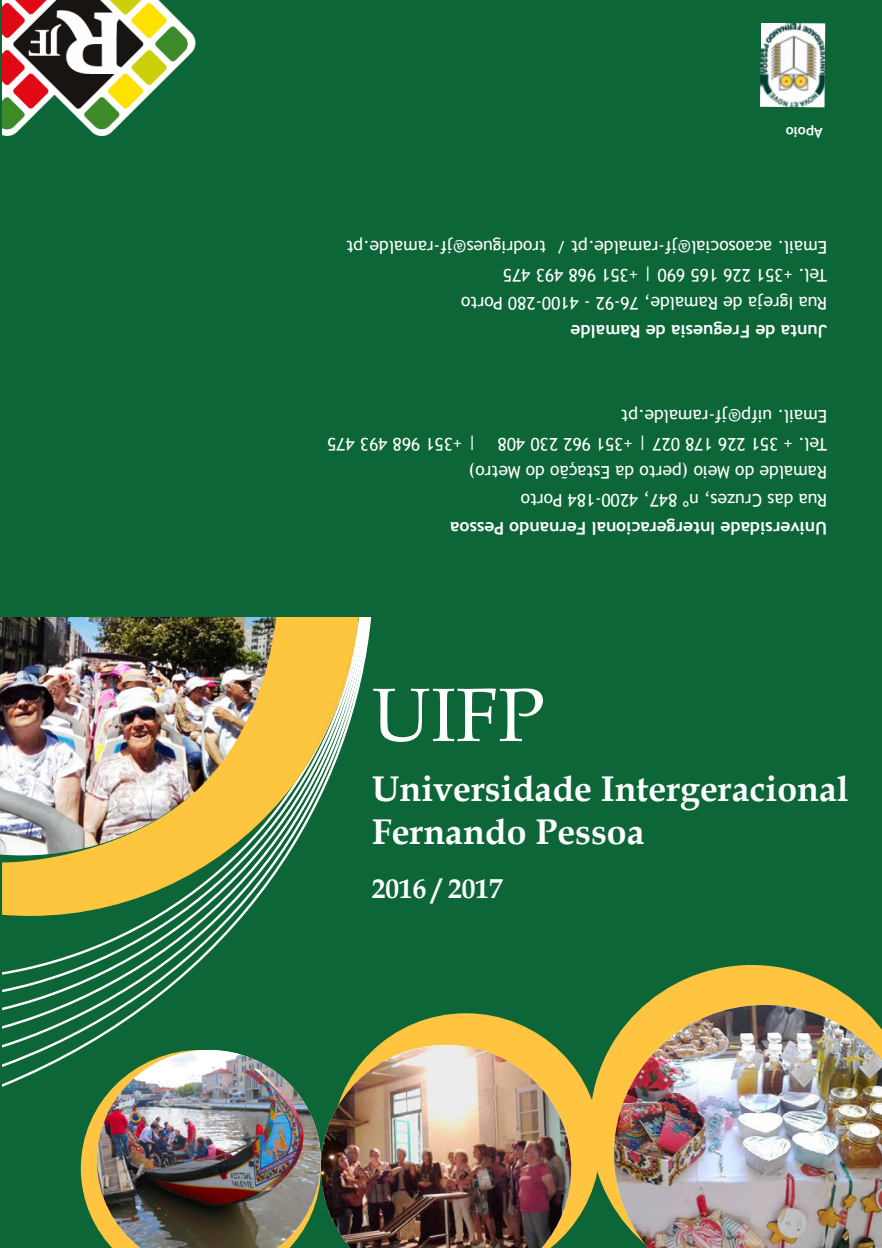
<style>
.page{position:relative;width:882px;height:1248px;background:#fff}
.page>*{position:absolute;margin:0;border:0;box-sizing:border-box;transform-origin:0 0}
.t1{font:75.6px "Book Antiqua";color:#fff}
.t2{font:700 35.7px "Book Antiqua";color:#fff}
.t3{font:700 27.3px "Book Antiqua";color:#fff}
.t4{font:17.5px "Trebuchet MS";color:#fff}
.t5{font:700 17.5px "Trebuchet MS";color:#fff}
.t6{font:700 14px "Trebuchet MS";letter-spacing:-.01em;color:#fff}
</style>
<div class="page">
<div style="left:0;top:617px;width:571px;height:630px;background:#0c6638"></div>
<svg style="left:2px;top:617px;width:370px;height:469px;background:#217349"></svg>
<img style="left:2px;top:617px;width:357px;height:299px">
<svg style="left:295px;top:623px;width:63px;height:159px;background:#d2be62"></svg>
<div style="left:571px;top:610px;width:311px;height:637px;background:#0c6638"></div>
<svg style="left:600px;top:965px;width:258px;height:243px;fill:#ffc440"></svg>
<img style="left:614px;top:1004px;width:268px;height:243px">
<svg style="left:332px;top:1013px;width:268px;height:215px;fill:#ffc440"></svg>
<img style="left:321px;top:1044px;width:250px;height:203px">
<svg style="left:81px;top:1049px;width:16px;height:198px;background:#6f8c3b"></svg>
<img style="left:97px;top:1049px;width:224px;height:198px">
<div style="left:0;top:0;width:882px;height:617px;background:#0c6638"></div>
<img style="left:2px;top:0;width:194px;height:135px">
<img style="left:760px;top:23px;width:65px;height:84px">
<p class="t6" style="left:823px;top:141px;width:39px;rotate:-180deg">Apoio</p>
<p class="t4" style="left:827px;top:258px;width:482px;rotate:-180deg">Email. acaosocial@jf-ramalde.pt / trodrigues@jf-ramalde.pt</p>
<p class="t4" style="left:827px;top:286px;width:326px;rotate:-180deg">Tel. +351 226 165 690 | +351 968 493 475</p>
<p class="t4" style="left:827px;top:314px;width:367px;rotate:-180deg">Rua Igreja de Ramalde, 76-92 - 4100-280 Porto</p>
<p class="t5" style="left:827px;top:342px;width:258px;rotate:-180deg">Junta de Freguesia de Ramalde</p>
<p class="t4" style="left:827px;top:426px;width:207px;rotate:-180deg">Email. uifp@jf-ramalde.pt</p>
<p class="t4" style="left:827px;top:454px;width:501px;rotate:-180deg">Tel. + 351 226 178 027 | +351 962 230 408 | +351 968 493 475</p>
<p class="t4" style="left:827px;top:482px;width:360px;rotate:-180deg">Ramalde do Meio (perto da Estação do Metro)</p>
<p class="t4" style="left:827px;top:510px;width:308px;rotate:-180deg">Rua das Cruzes, nº 847, 4200-184 Porto</p>
<p class="t5" style="left:827px;top:538px;width:378px;rotate:-180deg">Universidade Intergeracional Fernando Pessoa</p>
<p class="t1" style="left:372px;top:662px;width:173px">UIFP</p>
<p class="t2" style="left:372px;top:764px;width:478px">Universidade Intergeracional</p>
<p class="t2" style="left:372px;top:807px;width:274px">Fernando Pessoa</p>
<p class="t3" style="left:372px;top:869px;width:132px">2016 / 2017</p>
</div>
